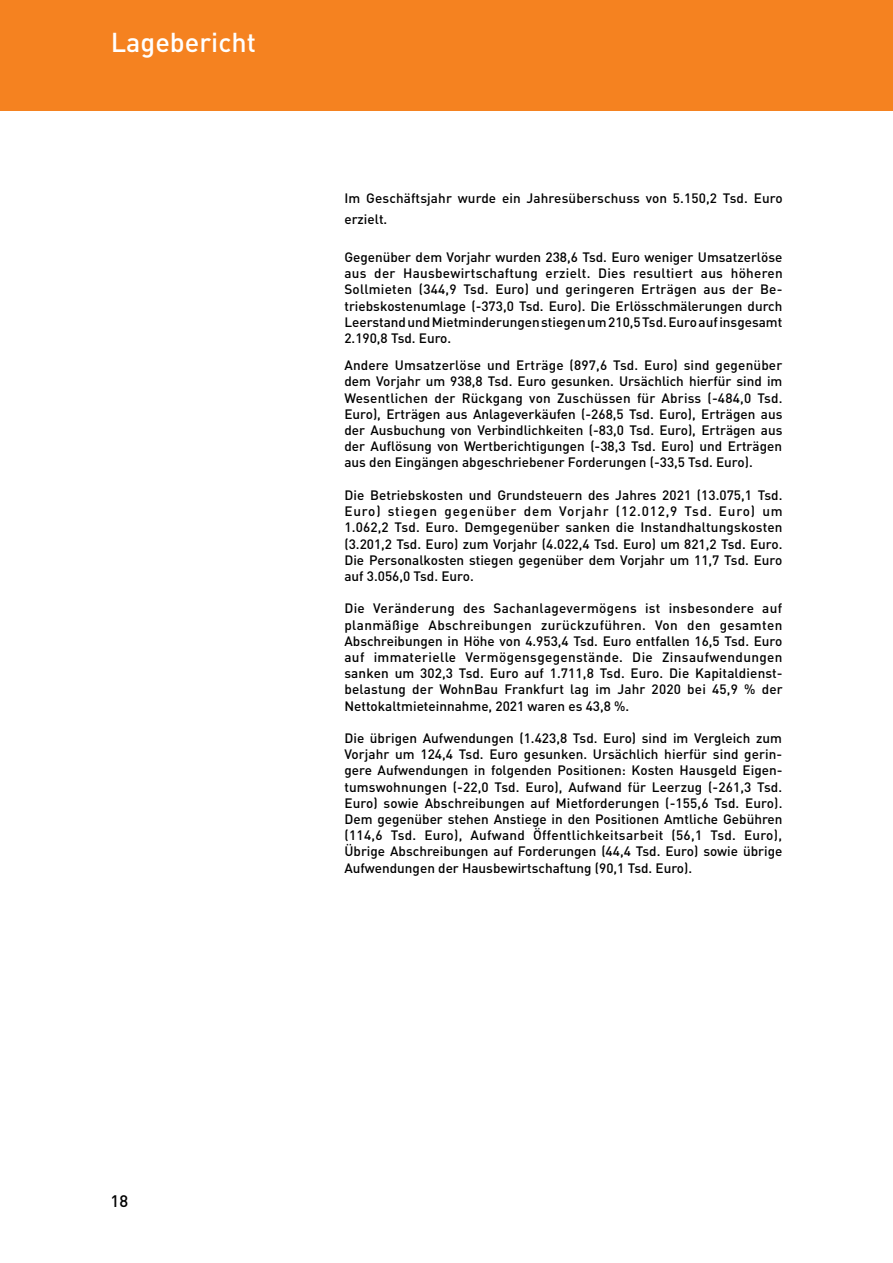
<style>
.page{position:relative;width:893px;height:1263px;background:#fff}
.page>*{position:absolute;margin:0;border:0;box-sizing:border-box;transform-origin:0 0}
.t1{font:500 27px "DIN";color:#fff}
.t2{font:500 16.5px "DIN";color:#000}
.t3{font:500 13.5px/16.2px "DIN";color:#000;text-align:justify}
</style>
<div class="page">
<div style="left:0;top:0;width:893px;height:111px;background:#f58220"></div>
<h1 class="t1" style="left:111px;top:25px;width:147px">Lagebericht</h1>
<p class="t3" style="left:344px;top:186px;width:440px;line-height:21.6px">Im Geschäftsjahr wurde ein Jahresüberschuss von 5.150,2 Tsd. Euro erzielt.</p>
<p class="t3" style="left:344px;top:248px;width:440px">Gegenüber dem Vorjahr wurden 238,6 Tsd. Euro weniger Umsatzerlöse aus der Hausbewirtschaftung erzielt. Dies resultiert aus höheren Sollmieten (344,9 Tsd. Euro) und geringeren Erträgen aus der Be&shy;triebskostenumlage (-373,0 Tsd. Euro). Die Erlösschmälerungen durch Leerstand und Mietminderungen stiegen um 210,5 Tsd. Euro auf insgesamt 2.190,8 Tsd. Euro.</p>
<p class="t3" style="left:344px;top:357px;width:440px">Andere Umsatzerlöse und Erträge (897,6 Tsd. Euro) sind gegenüber dem Vorjahr um 938,8 Tsd. Euro gesunken. Ursächlich hierfür sind im Wesentlichen der Rückgang von Zuschüssen für Abriss (-484,0 Tsd.<br>Euro), Erträgen aus Anlageverkäufen (-268,5 Tsd. Euro), Erträgen aus der Ausbuchung von Verbindlichkeiten (-83,0 Tsd. Euro), Erträgen aus der Auflösung von Wertberichtigungen (-38,3 Tsd. Euro) und Erträgen aus den Eingängen abgeschriebener Forderungen (-33,5 Tsd. Euro).</p>
<p class="t3" style="left:344px;top:486px;width:440px">Die Betriebskosten und Grundsteuern des Jahres 2021 (13.075,1 Tsd.<br>Euro) stiegen gegenüber dem Vorjahr (12.012,9 Tsd. Euro) um 1.062,2 Tsd. Euro. Demgegenüber sanken die Instandhaltungskosten (3.201,2 Tsd. Euro) zum Vorjahr (4.022,4 Tsd. Euro) um 821,2 Tsd. Euro.<br>Die Personalkosten stiegen gegenüber dem Vorjahr um 11,7 Tsd. Euro auf 3.056,0 Tsd. Euro.</p>
<p class="t3" style="left:344px;top:600px;width:440px">Die Veränderung des Sachanlagevermögens ist insbesondere auf planmäßige Abschreibungen zurückzuführen. Von den gesamten Abschreibungen in Höhe von 4.953,4 Tsd. Euro entfallen 16,5 Tsd. Euro auf immaterielle Vermögensgegenstände. Die Zinsaufwendungen sanken um 302,3 Tsd. Euro auf 1.711,8 Tsd. Euro. Die Kapitaldienst&shy;belastung der WohnBau Frankfurt lag im Jahr 2020 bei 45,9 % der Nettokaltmieteinnahme, 2021 waren es 43,8 %.</p>
<p class="t3" style="left:344px;top:729px;width:440px">Die übrigen Aufwendungen (1.423,8 Tsd. Euro) sind im Vergleich zum Vorjahr um 124,4 Tsd. Euro gesunken. Ursächlich hierfür sind gerin&shy;gere Aufwendungen in folgenden Positionen: Kosten Hausgeld Eigen&shy;tumswohnungen (-22,0 Tsd. Euro), Aufwand für Leerzug (-261,3 Tsd.<br>Euro) sowie Abschreibungen auf Mietforderungen (-155,6 Tsd. Euro).<br>Dem gegenüber stehen Anstiege in den Positionen Amtliche Gebühren (114,6 Tsd. Euro), Aufwand Öffentlichkeitsarbeit (56,1 Tsd. Euro), Übrige Abschreibungen auf Forderungen (44,4 Tsd. Euro) sowie übrige Aufwendungen der Hausbewirtschaftung (90,1 Tsd. Euro).</p>
<p class="t2" style="left:111px;top:1190px;width:19px">18</p>
</div>
